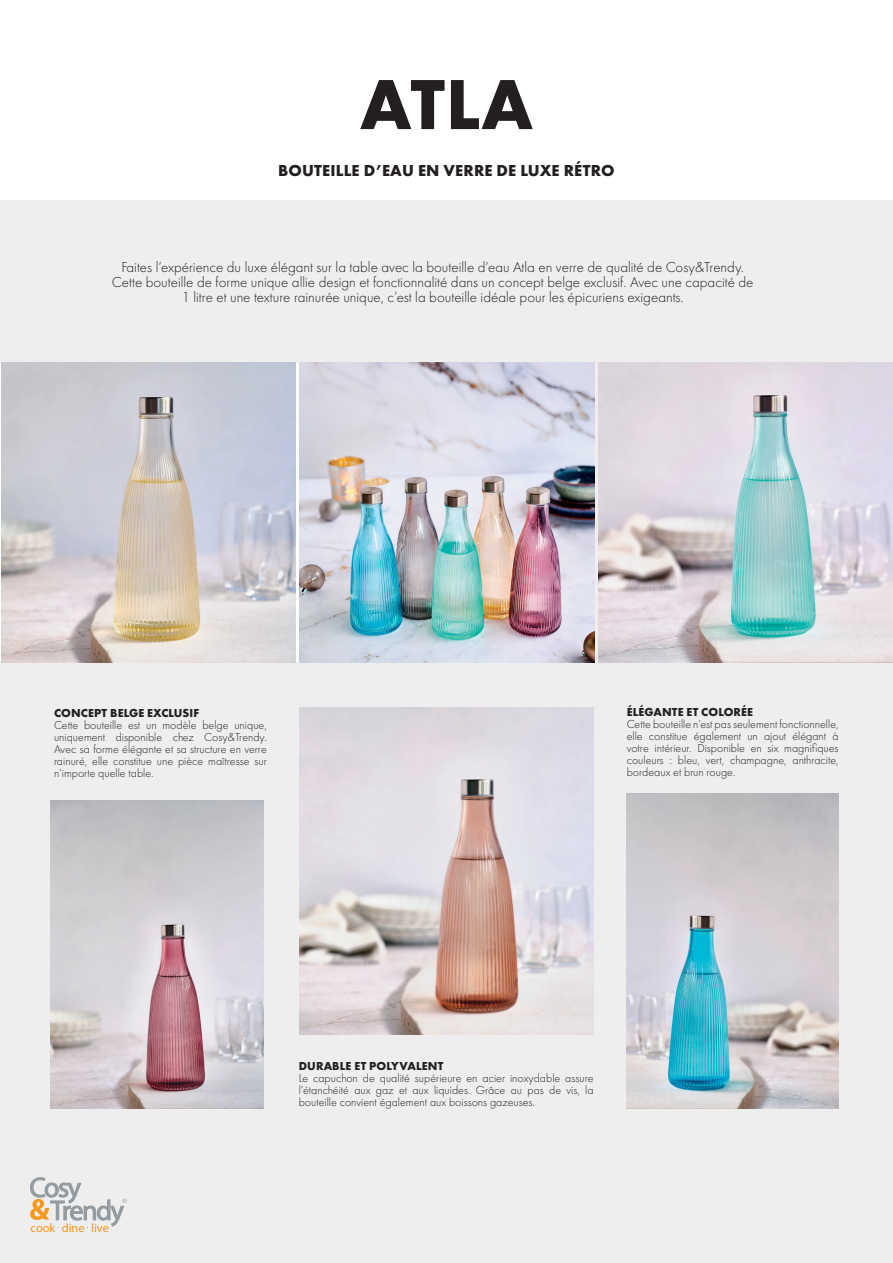
<style>
.page{position:relative;width:893px;height:1263px;background:#fff}
.page>*{position:absolute;margin:0;border:0;box-sizing:border-box;transform-origin:0 0}
.t1{font:700 73.5px "Futura PT";color:#231f20}
.t2{font:700 16.5px "Futura PT";letter-spacing:.01em;color:#231f20}
.t3{font:300 15px/15px "Futura PT";color:#231f20;text-align:center}
.t4{font:12.3px "Myriad Pro";color:#f7971d}
.t5{font:300 12px/12px "Futura PT";color:#231f20;text-align:justify}
.t6{font:700 12px "Futura PT";letter-spacing:.01em;color:#231f20}
</style>
<div class="page">
<div style="left:0;top:662px;width:893px;height:601px;background:#eeeeef"></div>
<div style="left:0;top:200px;width:893px;height:162px;background:#eeeeef"></div>
<div style="left:594px;top:335px;width:5px;height:340px;background:#eeeeef"></div>
<svg style="left:30px;top:1177px;width:97px;height:51px"></svg>
<img style="left:1px;top:362px;width:295px;height:300px">
<img style="left:300px;top:362px;width:294px;height:300px">
<img style="left:599px;top:362px;width:294px;height:300px">
<img style="left:51px;top:800px;width:213px;height:308px">
<img style="left:299px;top:707px;width:295px;height:327px">
<img style="left:627px;top:793px;width:212px;height:315px">
<h1 class="t1" style="left:360px;top:57px;width:175px">ATLA</h1>
<h2 class="t2" style="left:278px;top:160px;width:338px">BOUTEILLE D’EAU EN VERRE DE LUXE RÉTRO</h2>
<p class="t3" style="left:112px;top:259px;width:643px">Faites l’expérience du luxe élégant sur la table avec la bouteille d’eau Atla en verre de qualité de Cosy&amp;Trendy.<br>Cette bouteille de forme unique allie design et fonctionnalité dans un concept belge exclusif. Avec une capacité de<br>1 litre et une texture rainurée unique, c’est la bouteille idéale pour les épicuriens exigeants.</p>
<p class="t6" style="left:54px;top:705px;width:147px">CONCEPT BELGE EXCLUSIF</p>
<p class="t5" style="left:54px;top:719px;width:214px">Cette bouteille est un modèle belge unique, uniquement disponible chez Cosy&amp;Trendy.<br>Avec sa forme élégante et sa structure en verre rainuré, elle constitue une pièce maîtresse sur n’importe quelle table.</p>
<p class="t6" style="left:627px;top:704px;width:128px">ÉLÉGANTE ET COLORÉE</p>
<p class="t5" style="left:627px;top:718px;width:213px">Cette bouteille n’est pas seulement fonctionnelle, elle constitue également un ajout élégant à votre intérieur. Disponible en six magnifiques couleurs : bleu, vert, champagne, anthracite, bordeaux et brun rouge.</p>
<p class="t4" style="left:31px;top:1220px;width:80px">cook dine live</p>
<p class="t6" style="left:299px;top:1058px;width:146px">DURABLE ET POLYVALENT</p>
<p class="t5" style="left:299px;top:1072px;width:296px">Le capuchon de qualité supérieure en acier inoxydable assure l’étanchéité aux gaz et aux liquides. Grâce au pas de vis, la bouteille convient également aux boissons gazeuses.</p>
</div>
